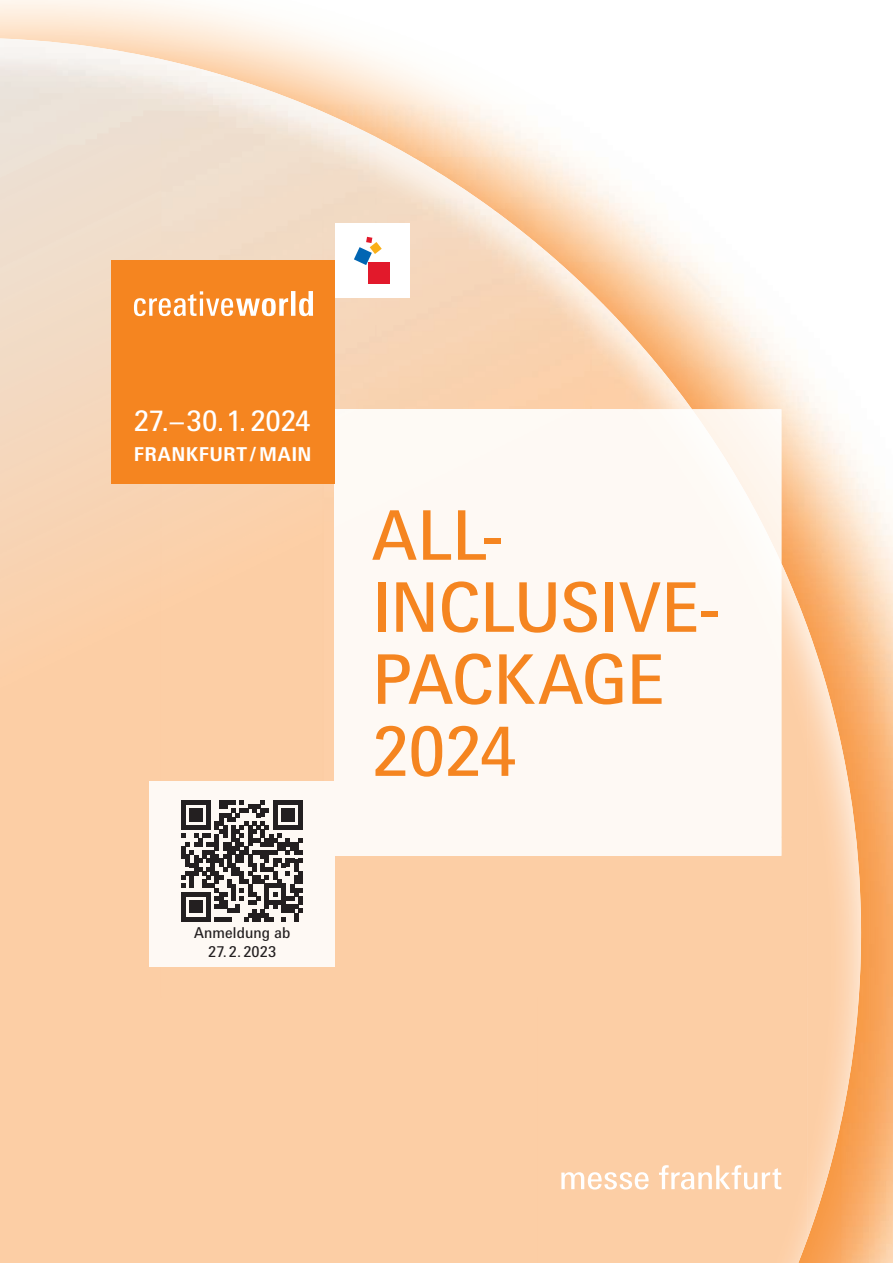
<style>
.page{position:relative;width:893px;height:1263px;background:#fff}
.page>*{position:absolute;margin:0;border:0;box-sizing:border-box;transform-origin:0 0}
.t1{font:68.4px/72px "Messe Univers";letter-spacing:-.01em;color:#f58520}
.t2{font:28.35px "Messe Univers";letter-spacing:-.005em;color:#fff}
.t3{font:700 19.2px "Messe Univers";letter-spacing:.03em;color:#fff}
.t4{font:15px "Messe Univers";letter-spacing:.01em;color:#231f20}
</style>
<div class="page">
<img style="left:692px;top:368px;width:135px;height:52px">
<img style="left:781px;top:420px;width:112px;height:211px">
<img style="left:861px;top:631px;width:32px;height:158px">
<img style="left:841px;top:789px;width:52px;height:474px">
<img style="left:808px;top:1239px;width:33px;height:24px">
<div style="left:0;top:997px;width:808px;height:266px;background:#fccea5"></div>
<img style="left:807px;top:626px;width:54px;height:613px">
<img style="left:0;top:38px;width:162px;height:959px">
<img style="left:323px;top:112px;width:54px;height:669px">
<img style="left:781px;top:563px;width:27px;height:274px">
<img style="left:592px;top:304px;width:100px;height:105px">
<svg style="left:592px;top:293px;width:12px;height:12px"></svg>
<img style="left:376px;top:144px;width:102px;height:54px">
<img style="left:376px;top:137px;width:15px;height:8px">
<div style="left:150px;top:781px;width:185px;height:186px;background:#fef9f4"></div>
<svg style="left:561px;top:1172px;width:88px;height:17px"></svg>
<svg style="left:659px;top:1165px;width:122px;height:24px"></svg>
<svg style="left:181px;top:800px;width:121px;height:121px"></svg>
<div style="left:725px;top:409px;width:56px;height:49px;background:#fef7f1"></div>
<div style="left:335px;top:409px;width:297px;height:447px;background:#fef9f4"></div>
<img style="left:632px;top:409px;width:93px;height:50px">
<div style="left:335px;top:223px;width:74px;height:75px;background:#fff"></div>
<div style="left:368px;top:262px;width:22px;height:22px;background:#e2192b"></div>
<svg style="left:354px;top:237px;width:28px;height:28px"></svg>
<div style="left:112px;top:260px;width:223px;height:224px;background:#f58520"></div>
<svg style="left:134px;top:291px;width:179px;height:25px"></svg>
<p class="t2" style="left:134px;top:403px;width:178px">27. – 30. 1. 2024</p>
<p class="t3" style="left:134px;top:442px;width:179px">FRANKFURT / MAIN</p>
<p class="t4" style="left:194px;top:923px;width:98px">Anmeldung ab</p>
<p class="t4" style="left:208px;top:942px;width:70px">27. 2. 2023</p>
<p class="t1" style="left:372px;top:498px;width:349px">ALL-<br>INCLUSIVE-<br>PACKAGE<br>2024</p>
</div>
